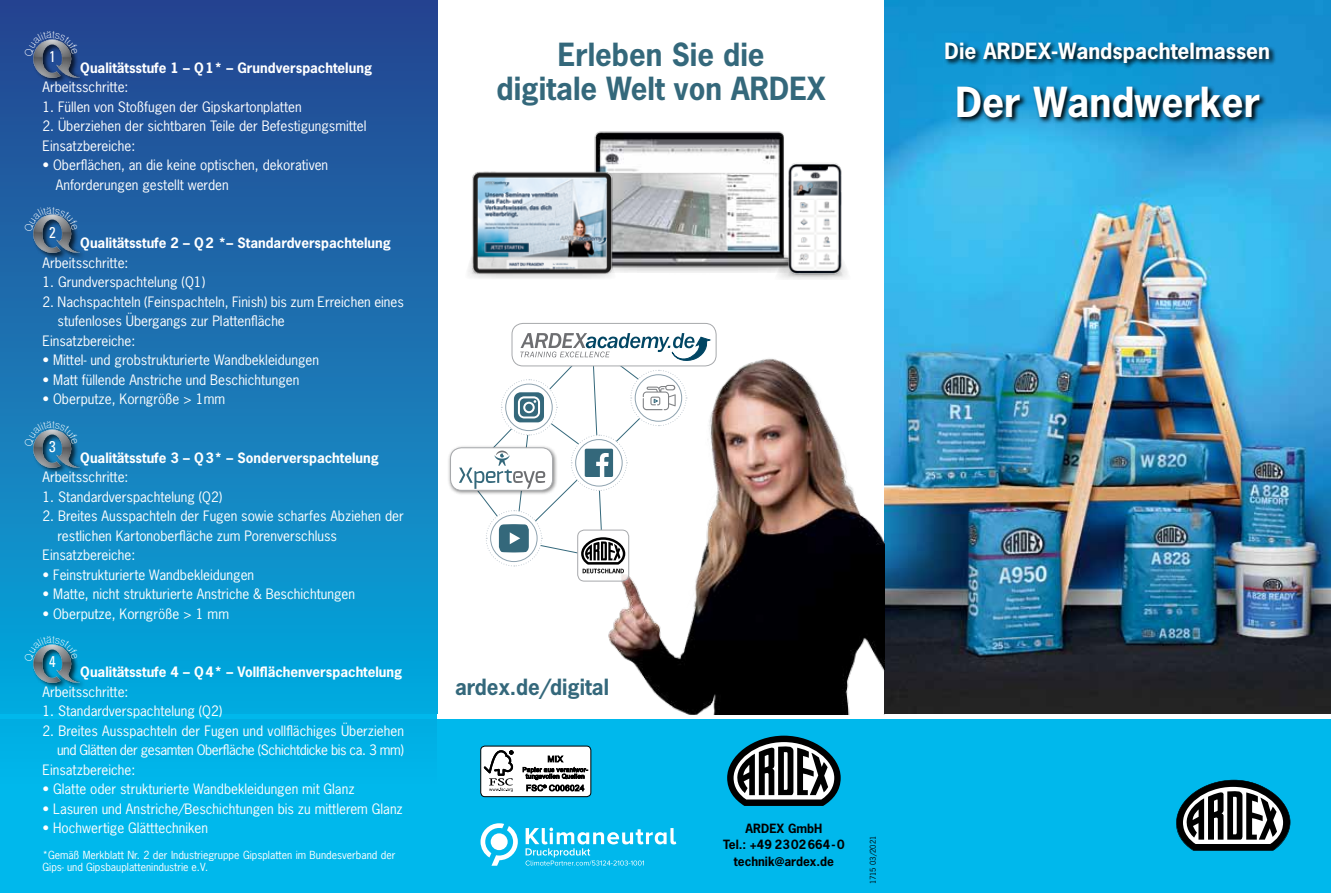
<style>
.page{position:relative;width:1331px;height:893px;background:#fff}
.page>*{position:absolute;margin:0;border:0;box-sizing:border-box;transform-origin:0 0}
.t1{font:700 39px "News Gothic";color:#fff}
.t2{font:700 30px/34.5px "News Gothic Std";color:#34687b;text-align:center}
.t3{font:700 21px "News Gothic Std";color:#fff}
.t4{font:700 21px "News Gothic Std";color:#34687b}
.t5{font:condensed 15.6px "Univers LT Std";color:#fff;scale:.95 1}
.t6{font:13.5px/19.5px "News Gothic";color:#fff}
.t7{font:700 13.5px "News Gothic";color:#fff}
.t8{font:13.5px "News Gothic";letter-spacing:-.03em;color:#fff}
.t9{font:700 12px/16.5px "News Gothic Std";color:#000;text-align:center}
.t10{font:10.5px/12.6px "News Gothic";color:#fff}
.t11{font:7.5px "News Gothic Std";color:#000}
.s1{font-size:11.25px}
</style>
<div class="page">
<img style="left:884px;top:0;width:447px;height:714px">
<div style="left:0;top:0;width:438px;height:893px;background:linear-gradient(to bottom,#29428c,#00c2f3)"></div>
<div style="left:438px;top:719px;width:893px;height:174px;background:#00b8ec"></div>
<div style="left:32px;top:38px;width:54px;height:46px;background:#000;opacity:.75"></div>
<img style="left:28px;top:39px;width:52px;height:38px">
<div style="left:32px;top:213px;width:54px;height:47px;background:#000;opacity:.75"></div>
<img style="left:28px;top:215px;width:52px;height:38px">
<div style="left:32px;top:428px;width:54px;height:46px;background:#000;opacity:.75"></div>
<img style="left:28px;top:429px;width:52px;height:38px">
<div style="left:32px;top:643px;width:54px;height:46px;background:#000;opacity:.75"></div>
<img style="left:28px;top:644px;width:52px;height:38px">
<div style="left:0;top:714px;width:438px;height:5px;background:#00b8ec"></div>
<svg style="left:944px;top:40px;width:332px;height:30px;background:#0d6f9e"></svg>
<svg style="left:1176px;top:780px;width:114px;height:71px"></svg>
<svg style="left:956px;top:85px;width:311px;height:40px;background:#126892"></svg>
<img style="left:591px;top:347px;width:293px;height:367px">
<svg style="left:578px;top:530px;width:51px;height:51px"></svg>
<div style="left:577px;top:530px;width:52px;height:51px;border:1px solid #a7a9ac;border-radius:7px"></div>
<div style="left:512px;top:323px;width:204px;height:43px;background:#fff;border-radius:11px"></div>
<div style="left:512px;top:323px;width:204px;height:43px;border:1px solid #a7a9ac;border-radius:11px"></div>
<div style="left:448px;top:445px;width:110px;height:51px;background:#000;opacity:.5"></div>
<div style="left:450px;top:448px;width:103px;height:42px;background:#fff;border-radius:11px"></div>
<svg style="left:459px;top:333px;width:251px;height:240px"></svg>
<img style="left:594px;top:131px;width:190px;height:116px">
<img style="left:730px;top:155px;width:112px;height:92px">
<svg style="left:468px;top:247px;width:379px;height:33px"></svg>
<img style="left:468px;top:170px;width:151px;height:105px">
<svg style="left:727px;top:736px;width:114px;height:70px"></svg>
<svg style="left:480px;top:823px;width:38px;height:43px"></svg>
<svg style="left:525px;top:828px;width:151px;height:38px"></svg>
<div style="left:481px;top:746px;width:110px;height:51px;background:#fff;border-radius:4px"></div>
<div style="left:480px;top:746px;width:111px;height:51px;border:1px solid #000;border-radius:4px"></div>
<svg style="left:483px;top:750px;width:106px;height:42px"></svg>
<svg style="left:24px;top:31px;width:54px;height:25px"></svg>
<svg style="left:24px;top:207px;width:54px;height:25px"></svg>
<svg style="left:24px;top:421px;width:54px;height:25px"></svg>
<svg style="left:24px;top:636px;width:54px;height:25px"></svg>
<p class="t5" style="left:49px;top:47px;width:8px">1</p>
<p class="t7" style="left:80px;top:59px;width:293px">Qualitätsstufe 1 – Q1* – Grundverspachtelung</p>
<p class="t6" style="left:43px;top:77px;width:87px">Arbeitsschritte:</p>
<p class="t6" style="left:43px;top:97px;width:261px">1. Füllen von Stoßfugen der Gipskartonplatten</p>
<p class="t6" style="left:43px;top:116px;width:326px">2. Überziehen der sichtbaren Teile der Befestigungsmittel<br>Einsatzbereiche:</p>
<p class="t6" style="left:56px;top:155px;width:274px;text-indent:-13px">• Oberflächen, an die keine optischen, dekorativen<br>Anforderungen gestellt werden</p>
<p class="t5" style="left:49px;top:222px;width:8px">2</p>
<p class="t7" style="left:80px;top:234px;width:312px">Qualitätsstufe 2 – Q2 *– Standardverspachtelung</p>
<p class="t6" style="left:43px;top:253px;width:87px">Arbeitsschritte:</p>
<p class="t6" style="left:43px;top:272px;width:164px">1. Grundverspachtelung (Q1)</p>
<p class="t6" style="left:43px;top:292px;width:363px">2. Nachspachteln (Feinspachteln, Finish) bis zum Erreichen eines</p>
<p class="t6" style="left:58px;top:311px;width:229px">stufenloses Übergangs zur Plattenfläche</p>
<p class="t6" style="left:43px;top:331px;width:94px">Einsatzbereiche:</p>
<p class="t6" style="left:43px;top:350px;width:278px">• Mittel- und grobstrukturierte Wandbekleidungen</p>
<p class="t6" style="left:43px;top:370px;width:258px">• Matt füllende Anstriche und Beschichtungen</p>
<p class="t6" style="left:43px;top:389px;width:184px">• Oberputze, Korngröße &gt; 1mm</p>
<p class="t5" style="left:49px;top:437px;width:8px">3</p>
<p class="t7" style="left:80px;top:449px;width:300px">Qualitätsstufe 3 – Q3* – Sonderverspachtelung</p>
<p class="t6" style="left:43px;top:467px;width:87px">Arbeitsschritte:</p>
<p class="t6" style="left:43px;top:487px;width:181px">1. Standardverspachtelung (Q2)</p>
<p class="t6" style="left:43px;top:506px;width:363px">2. Breites Ausspachteln der Fugen sowie scharfes Abziehen der</p>
<p class="t6" style="left:58px;top:526px;width:281px">restlichen Kartonoberfläche zum Porenverschluss</p>
<p class="t6" style="left:43px;top:545px;width:94px">Einsatzbereiche:</p>
<p class="t6" style="left:43px;top:565px;width:213px">• Feinstrukturierte Wandbekleidungen</p>
<p class="t6" style="left:43px;top:584px;width:314px">• Matte, nicht strukturierte Anstriche &amp; Beschichtungen</p>
<p class="t6" style="left:43px;top:604px;width:188px">• Oberputze, Korngröße &gt; 1 mm</p>
<p class="t5" style="left:49px;top:652px;width:8px">4</p>
<p class="t7" style="left:80px;top:663px;width:323px">Qualitätsstufe 4 – Q4* – Vollflächenverspachtelung</p>
<p class="t6" style="left:43px;top:682px;width:87px">Arbeitsschritte:</p>
<p class="t6" style="left:43px;top:701px;width:181px">1. Standardverspachtelung (Q2)</p>
<p class="t6" style="left:43px;top:721px;width:363px">2. Breites Ausspachteln der Fugen und vollflächiges Überziehen</p>
<p class="t8" style="left:57px;top:741px;width:348px">und Glätten der gesamten Oberfläche (Schichtdicke bis ca. 3 mm)</p>
<p class="t6" style="left:43px;top:760px;width:94px">Einsatzbereiche:</p>
<p class="t6" style="left:43px;top:779px;width:314px">• Glatte oder strukturierte Wandbekleidungen mit Glanz</p>
<p class="t6" style="left:43px;top:799px;width:362px">• Lasuren und Anstriche/Beschichtungen bis zu mittlerem Glanz</p>
<p class="t6" style="left:43px;top:818px;width:167px">• Hochwertige Glätttechniken</p>
<p class="t10" style="left:43px;top:848px;width:354px">*Gemäß Merkblatt Nr. 2 der Industriegruppe Gipsplatten im Bundesverband der<br>Gips- und Gipsbauplattenindustrie e.V.</p>
<h2 class="t2" style="left:497px;top:37px;width:331px">Erleben Sie die<br>digitale Welt von ARDEX</h2>
<h3 class="t4" style="left:455px;top:673px;width:156px">ardex.de/digital</h3>
<p class="t9" style="left:723px;top:820px;width:123px">ARDEX GmbH<br>Tel.: +49 2302664-0 technik<span class="s1">@</span>ardex.de</p>
<p class="t11" style="left:868px;top:884px;width:50px;rotate:-90deg">1715 03/2021</p>
<h3 class="t3" style="left:945px;top:37px;width:327px">Die ARDEX-Wandspachtelmassen</h3>
<h1 class="t1" style="left:955px;top:76px;width:306px">Der Wandwerker</h1>
</div>
